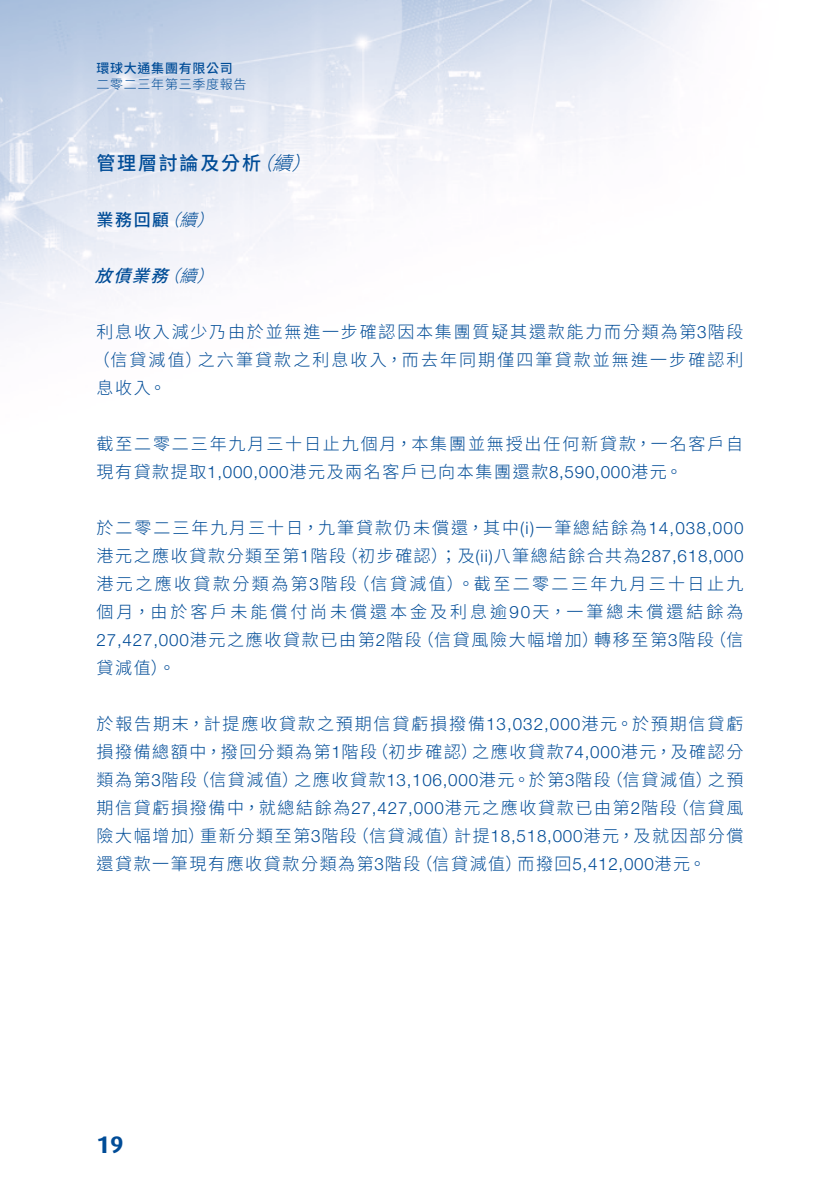
<style>
.page{position:relative;width:840px;height:1191px;background:#fff}
.page>*{position:absolute;margin:0;border:0;box-sizing:border-box;transform-origin:0 0}
.t1{font:700 24px "Dax";color:#004c97}
.Heading_1{font:500 19px "Source Han Sans TC";letter-spacing:.095em;color:#004c97}
.Heading_1-2{font:italic 300 19px "Source Han Sans TC";color:#004c97}
.Body_Text{font:300 17px/28px "Source Han Sans TC";letter-spacing:.105em;color:#004c97}
.Body_Text-2{font:300 17px "Source Han Sans TC";letter-spacing:.14em;color:#004c97}
.Body_Text-3{font:300 17px "Source Han Sans TC";letter-spacing:.175em;color:#004c97}
.Body_Text-4{font:300 17px "Helvetica Neue LT Std";letter-spacing:.045em;color:#004c97}
.Heading_3{font:italic 500 17px "Source Han Sans TC";color:#004c97}
.Heading_2{font:500 17px "Source Han Sans TC";color:#004c97}
.Heading_2-2{font:italic 300 17px "Source Han Sans TC";color:#004c97}
.Heading_3-2{font:italic 300 17px "Source Han Sans TC";color:#004c97}
.t2{font:300 13px "Source Han Sans TC";letter-spacing:.055em;color:#004c97}
.t3{font:500 13px "Source Han Sans TC";letter-spacing:.055em;color:#004c97}
.s1{font-weight:300}
.s2{font-family:"Helvetica Neue LT Std"}
.s3{font-family:"Source Han Sans TC"}
</style>
<div class="page">
<img style="left:0;top:0;width:698px;height:323px">
<p class="t3" style="left:96px;top:61px;width:138px">環球大通集團有限公司</p>
<p class="t2" style="left:96px;top:77px;width:151px">二零二三年第三季度報告</p>
<p class="Heading_1-2" style="left:253px;top:152px;width:73px">（(</p>
<p class="Heading_1" style="left:96px;top:152px;width:166px">管理層討論及分析</p>
<p class="Heading_2-2" style="left:162px;top:210px;width:66px">（(</p>
<p class="Heading_1-2" style="left:272px;top:152px;width:35px">續</p>
<p class="Heading_2" style="left:96px;top:210px;width:74px">業務回顧</p>
<p class="Heading_2-2" style="left:179px;top:210px;width:32px">續</p>
<p class="Heading_3-2" style="left:162px;top:266px;width:66px">（(</p>
<p class="Heading_3" style="left:95px;top:266px;width:116px">放債業務<span class="s1">續</span></p>
<p class="Body_Text" style="left:96px;top:318px;width:648px;text-align:right">利息收入減少乃由於並無進一步確認因本集團質疑其還款能力而分類為第<span class="s2">3</span>階段之六筆貸款之利息收入，而去年同期僅四筆貸款並無進一步確認利</p>
<p class="Body_Text" style="left:93px;top:346px;width:111px">（信貸減值）息收入。</p>
<p class="Body_Text" style="left:96px;top:430px;width:648px">截至二零二三年九月三十日止九個月，本集團並無授出任何新貸款，一名客戶自現有貸款提取<span class="s2">1,000,000</span>港元及兩名客戶已向本集團還款<span class="s2">8,590,000</span>港元。</p>
<p class="Body_Text" style="left:96px;top:514px;width:648px;text-align:right">於二零二三年九月三十日，九筆貸款仍未償還，其中 <span class="s2">)i(</span> 一筆總結餘為<span class="s2">14,038,000</span>（初步確認）；及 <span class="s2">)i i(</span> 八筆總結餘合共為<span class="s2">287,618,000</span></p>
<p class="Body_Text" style="left:96px;top:542px;width:251px">港元之應收貸款分類至第<span class="s2">1</span>階段</p>
<p class="Body_Text-2" style="left:96px;top:574px;width:262px">港元之應收貸款分類為第<span class="s2">3</span>階段</p>
<p class="Body_Text-3" style="left:96px;top:602px;width:648px">個月，由於客戶未能償付尚未償還本金及利息逾<span class="s2">90</span>天，一筆總未償還結餘為</p>
<p class="Body_Text" style="left:708px;top:626px;width:36px">（信</p>
<p class="Body_Text-2" style="left:352px;top:574px;width:392px">（信貸減值）。截至二零二三年九月三十日止九</p>
<p class="Body_Text" style="left:96px;top:626px;width:327px"><span class="s2">27,427,000</span>港元之應收貸款已由第<span class="s2">2</span>階段貸減值。(</p>
<p class="Body_Text" style="left:96px;top:710px;width:648px;text-align:right">於報告期末，計提應收貸款之預期信貸虧損撥備<span class="s2">13,032,000</span>港元。於預期信貸虧之應收貸款<span class="s2">74,000</span>港元，及確認分</p>
<p class="Body_Text" style="left:416px;top:626px;width:184px">（信貸風險大幅增加）</p>
<p class="Body_Text" style="left:594px;top:626px;width:121px">轉移至第<span class="s2">3</span>階段</p>
<p class="Body_Text" style="left:371px;top:738px;width:108px">（初步確認）</p>
<p class="Body_Text" style="left:96px;top:738px;width:282px">損撥備總額中，撥回分類為第<span class="s2">1</span>階段</p>
<p class="Body_Text" style="left:192px;top:766px;width:108px">（信貸減值）</p>
<p class="Body_Text" style="left:96px;top:766px;width:102px">類為第<span class="s2">3</span>階段</p>
<p class="Body_Text" style="left:294px;top:766px;width:318px">之應收貸款<span class="s2">13,106,000</span>港元。於第<span class="s2">3</span>階段</p>
<p class="Body_Text" style="left:605px;top:766px;width:108px">（信貸減值）</p>
<p class="Body_Text" style="left:707px;top:766px;width:37px">之預</p>
<p class="Body_Text" style="left:454px;top:794px;width:291px;text-indent:-357px">期信貸虧損撥備中，就總結餘為<span class="s2">27,427,000</span>港元之應收貸款已由第<span class="s2">2</span>階段<br>計提<span class="s2">18,518,000</span>港元，及就因部分償</p>
<p class="Body_Text" style="left:671px;top:794px;width:73px">（信貸風</p>
<p class="Body_Text" style="left:96px;top:822px;width:110px">險大幅增加）</p>
<p class="Body_Text" style="left:352px;top:822px;width:109px">（信貸減值）</p>
<p class="Body_Text" style="left:200px;top:822px;width:158px">重新分類至第<span class="s2">3</span>階段</p>
<p class="Body_Text" style="left:96px;top:850px;width:325px">還貸款一筆現有應收貸款分類為第<span class="s2">3</span>階段</p>
<p class="Body_Text" style="left:415px;top:850px;width:108px">（信貸減值）</p>
<p class="Body_Text-4" style="left:517px;top:853px;width:190px"><span class="s3">而撥回</span>5,412,000<span class="s3">港元。</span></p>
<h1 class="t1" style="left:96px;top:1131px;width:29px">19</h1>
</div>
